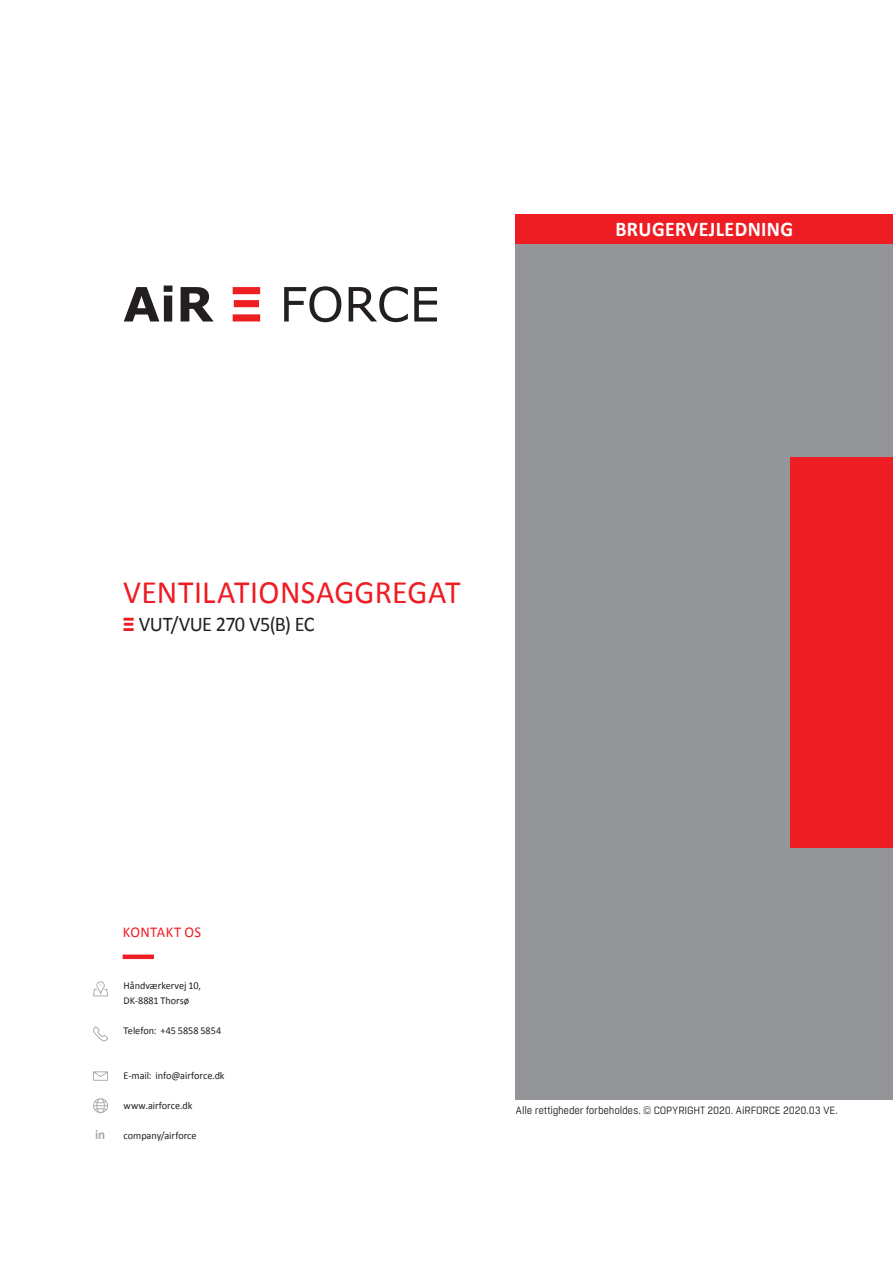
<style>
.page{position:relative;width:893px;height:1263px;background:#fff}
.page>*{position:absolute;margin:0;border:0;box-sizing:border-box;transform-origin:0 0}
.Brødtekst{font:32.7px "Calibri";letter-spacing:.01em;color:#ee1d23}
.Brødtekst-2{font:21px "Calibri";letter-spacing:-.025em;color:#231f20}
.t1{font:700 21px "Calibri";letter-spacing:.02em;color:#fff;scale:.95 1}
.Brødtekst-3{font:15px "Calibri";letter-spacing:.025em;color:#ee1d23}
.Brødtekst-4{font:700 13.5px "Calibri";color:#a8a9ad}
.Brødtekst-5{font:10.5px "Calibri";letter-spacing:-.005em;color:#231f20}
.t2{font:10.5px "Boxed";letter-spacing:-.02em;color:#231f20}
.s1{font-family:"Verdana";font-weight:700;font-size:18px;color:#ee1d23}
</style>
<div class="page">
<div style="left:516px;top:244px;width:377px;height:855px;background:#939598"></div>
<div style="left:791px;top:457px;width:102px;height:390px;background:#ee1d23"></div>
<svg style="left:93px;top:1071px;width:15px;height:10px"></svg>
<svg style="left:93px;top:1026px;width:15px;height:16px"></svg>
<svg style="left:93px;top:981px;width:15px;height:15px"></svg>
<svg style="left:93px;top:1098px;width:15px;height:15px"></svg>
<svg style="left:124px;top:285px;width:48px;height:36px"></svg>
<svg style="left:181px;top:287px;width:33px;height:34px"></svg>
<svg style="left:233px;top:287px;width:27px;height:34px"></svg>
<svg style="left:284px;top:286px;width:57px;height:36px"></svg>
<svg style="left:349px;top:286px;width:59px;height:36px"></svg>
<svg style="left:414px;top:287px;width:23px;height:34px"></svg>
<div style="left:516px;top:214px;width:377px;height:30px;background:#ee1d23"></div>
<div style="left:123px;top:954px;width:31px;height:5px;background:#ee1d23"></div>
<p class="t1" style="left:615px;top:215px;width:189px">BRUGERVEJLEDNING</p>
<p class="Brødtekst" style="left:123px;top:571px;width:339px">VENTILATIONSAGGREGAT</p>
<p class="Brødtekst-2" style="left:123px;top:611px;width:194px"><span class="s1">Ξ</span> VUT/VUE 270 V5(B) EC</p>
<p class="Brødtekst-4" style="left:95px;top:1126px;width:12px">in</p>
<p class="Brødtekst-3" style="left:123px;top:922px;width:80px">KONTAKT OS</p>
<p class="Brødtekst-5" style="left:124px;top:979px;width:79px">Håndværkervej 10,</p>
<p class="Brødtekst-5" style="left:124px;top:994px;width:67px">DK-8881 Thorsø</p>
<p class="Brødtekst-5" style="left:124px;top:1024px;width:99px">Telefon: +45 5858 5854</p>
<p class="Brødtekst-5" style="left:124px;top:1069px;width:102px">E-mail: info@airforce.dk</p>
<p class="Brødtekst-5" style="left:124px;top:1099px;width:70px">www.airforce.dk</p>
<p class="Brødtekst-5" style="left:124px;top:1129px;width:75px">company/airforce</p>
<p class="t2" style="left:516px;top:1103px;width:324px">Alle rettigheder forbeholdes. © COPYRIGHT 2020. AiRFORCE 2020.03 VE.</p>
</div>
